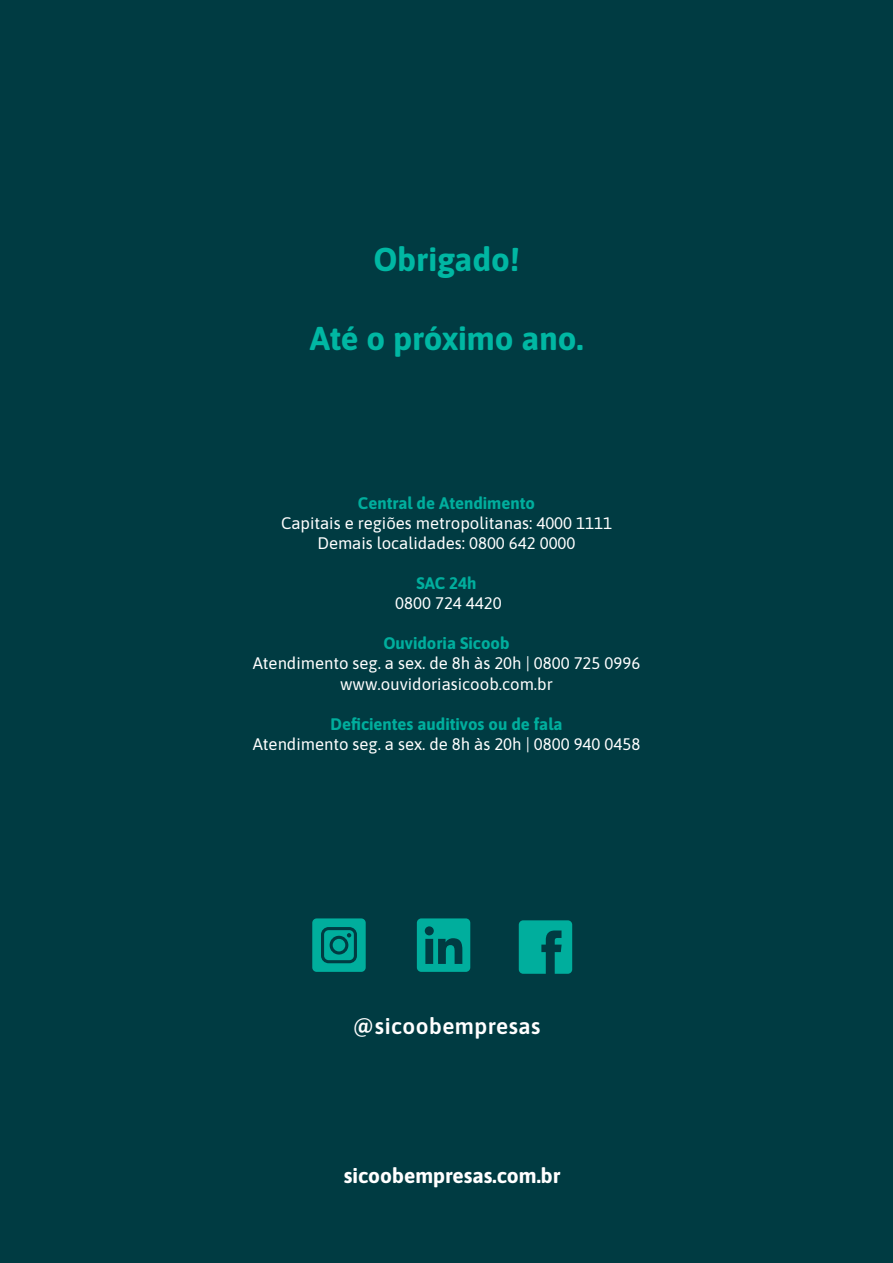
<style>
.page{position:relative;width:893px;height:1263px;background:#003b42}
.page>*{position:absolute;margin:0;border:0;box-sizing:border-box;transform-origin:0 0}
.t1{font:33px "Asap";color:#00b7a3}
.t2{font:22.5px "Asap";letter-spacing:.02em;color:#fff}
.Texto_corrido{font:21px "Asap";color:#fff}
.Texto_corrido-2{font:16.65px/20.1px "Asap";color:#fff;text-align:center}
.Texto_corrido-3{font:16.65px "Asap";color:#00ae9d}
.s1{color:#00ae9d}
</style>
<div class="page">
<svg style="left:519px;top:920px;width:53px;height:54px"></svg>
<svg style="left:417px;top:918px;width:53px;height:54px"></svg>
<svg style="left:312px;top:918px;width:54px;height:54px"></svg>
<p class="t1" style="left:373px;top:237px;width:148px">Obrigado!</p>
<p class="t1" style="left:310px;top:316px;width:275px">Até o próximo ano.</p>
<p class="Texto_corrido-2" style="left:281px;top:492px;width:332px"><span class="s1">Central de Atendimento<br></span>Capitais e regiões metropolitanas: 4000 1111</p>
<p class="Texto_corrido-2" style="left:317px;top:532px;width:260px">Demais localidades: 0800 642 0000</p>
<p class="Texto_corrido-3" style="left:416px;top:572px;width:62px">SAC 24h</p>
<p class="Texto_corrido-2" style="left:395px;top:592px;width:108px">0800 724 4420</p>
<p class="Texto_corrido-2" style="left:253px;top:632px;width:389px"><span class="s1">Ouvidoria Sicoob<br></span>Atendimento seg. a sex. de 8h às 20h | 0800 725 0996 www.ouvidoriasicoob.com.br</p>
<p class="Texto_corrido-3" style="left:330px;top:712px;width:233px">Deficientes auditivos ou de fala</p>
<p class="Texto_corrido-2" style="left:253px;top:733px;width:389px">Atendimento seg. a sex. de 8h às 20h | 0800 940 0458</p>
<p class="t2" style="left:353px;top:1011px;width:189px">@sicoobempresas</p>
<p class="Texto_corrido" style="left:344px;top:1161px;width:218px">sicoobempresas.com.br</p>
</div>
